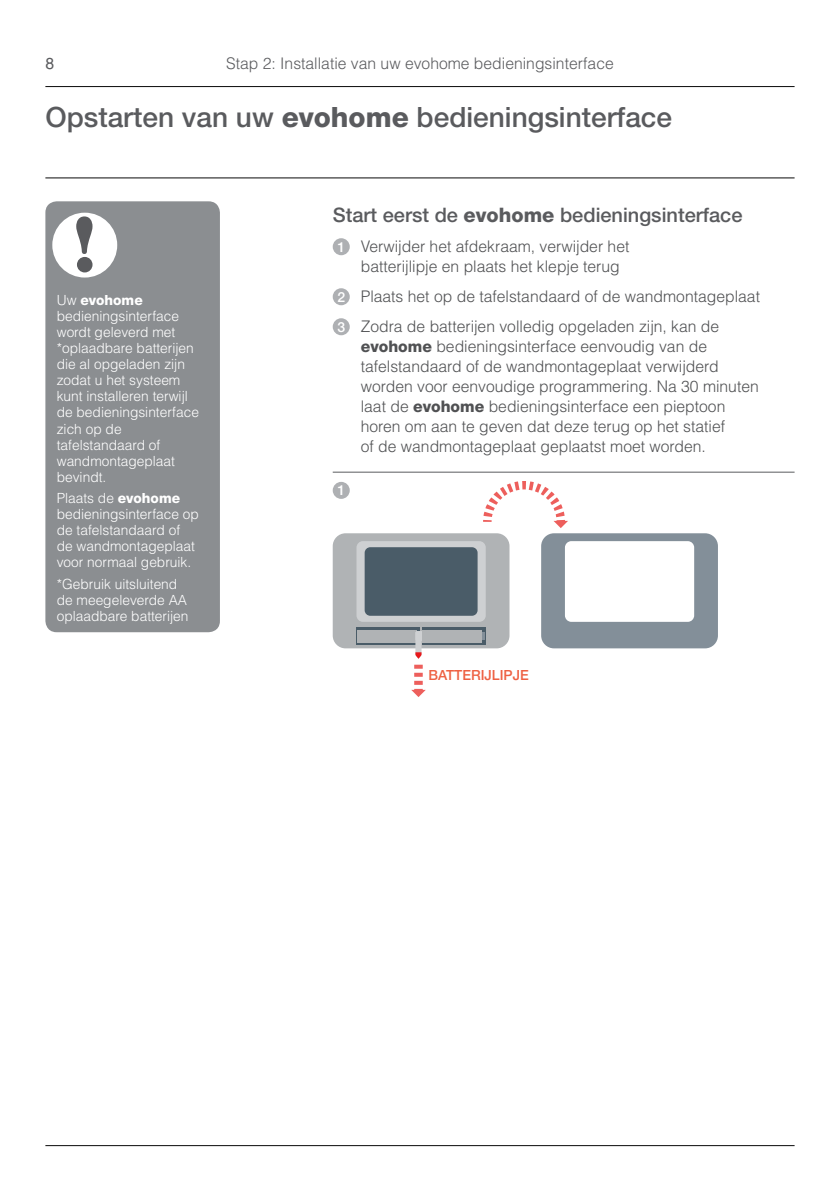
<style>
.page{position:relative;width:840px;height:1191px;background:#fff}
.page>*{position:absolute;margin:0;border:0;box-sizing:border-box;transform-origin:0 0}
.t1{font:72px "Stencil Std";color:#5a5b5e}
.t2{font:500 28px "Helvetica Neue";color:#5a5b5e}
.t3{font:500 20px "Helvetica Neue";color:#5a5b5e}
.t4{font:300 16px/20px "Helvetica LT Std";color:#505153}
.t5{font:300 16px "Helvetica LT Std";color:#5a5b5e}
.t6{font:16px "Helvetica LT Std";color:#5a5b5e}
.t7{font:300 14px/16px "Helvetica LT Std";color:#fff}
.t8{font:500 14px "Helvetica Neue";color:#ee6143}
.t9{font:800 14px "Helvetica Neue";color:#fff}
.t10{font:500 14px "Helvetica Neue";color:#fff}
.s1{font-weight:800}
.s2{font-family:"Helvetica LT Std";font-weight:300}
.s3{font-family:"Helvetica Neue";font-weight:800}
.s4{font-family:"Helvetica Neue";font-weight:500;font-size:14px;color:#fff}
</style>
<div class="page">
<div style="left:332px;top:238px;width:17px;height:17px;background:#aeb0b3;border-radius:50%"></div>
<div style="left:332px;top:288px;width:17px;height:17px;background:#aeb0b3;border-radius:50%"></div>
<div style="left:332px;top:318px;width:17px;height:17px;background:#aeb0b3;border-radius:50%"></div>
<div style="left:45px;top:201px;width:175px;height:431px;background:#8b8e91;border-radius:11px"></div>
<div style="left:52px;top:213px;width:65px;height:64px;background:#fff;border-radius:50%"></div>
<hr style="left:332px;top:472px;width:462px;height:1px;background:#5a5b5e">
<div style="left:332px;top:482px;width:17px;height:17px;background:#aeb0b3;border-radius:50%"></div>
<svg style="left:411px;top:664px;width:14px;height:33px"></svg>
<div style="left:332px;top:533px;width:177px;height:115px;background:#b0b3b5;border-radius:13px"></div>
<div style="left:356px;top:541px;width:129px;height:81px;background:#ced0d2;border-radius:6px"></div>
<div style="left:364px;top:547px;width:113px;height:69px;background:#4a5c68;border-radius:6px"></div>
<svg style="left:356px;top:627px;width:122px;height:18px"></svg>
<svg style="left:478px;top:482px;width:239px;height:166px"></svg>
<div style="left:357px;top:630px;width:59px;height:12px;background:#b0b3b5"></div>
<svg style="left:415px;top:627px;width:11px;height:31px"></svg>
<svg style="left:481px;top:632px;width:3px;height:7px"></svg>
<div style="left:422px;top:630px;width:59px;height:12px;background:#b0b3b5"></div>
<hr style="left:45px;top:178px;width:749px;height:1px;background:#0a0a0a">
<hr style="left:45px;top:1145px;width:749px;height:1px;background:#0a0a0a">
<hr style="left:45px;top:86px;width:749px;height:1px;background:#0a0a0a">
<p class="t6" style="left:45px;top:54px;width:10px">8</p>
<p class="t5" style="left:226px;top:54px;width:389px">Stap 2: Installatie van uw evohome bedieningsinterface</p>
<h2 class="t2" style="left:45px;top:101px;width:628px">Opstarten van uw <span class="s1">evohome</span> bedieningsinterface</h2>
<h1 class="t1" style="left:71px;top:198px;width:29px">!</h1>
<p class="t9" style="left:57px;top:292px;width:87px"><span class="s2">Uw</span> evohome</p>
<p class="t7" style="left:57px;top:308px;width:144px">bedieningsinterface wordt geleverd met *oplaadbare batterijen die al opgeladen zijn zodat u het systeem kunt installeren terwijl de bedieningsinterface zich op de tafelstandaard of wandmontageplaat bevindt.</p>
<p class="t7" style="left:57px;top:490px;width:144px">Plaats de <span class="s3">evohome </span>bedieningsinterface op de tafelstandaard of de wandmontageplaat voor normaal gebruik.</p>
<p class="t7" style="left:57px;top:576px;width:133px">*Gebruik uitsluitend de meegeleverde AA oplaadbare batterijen</p>
<p class="t3" style="left:332px;top:203px;width:411px">Start eerst de <span class="s1">evohome</span> bedieningsinterface</p>
<p class="t4" style="left:360px;top:236px;width:270px;text-indent:-23px"><span class="s4">1</span> Verwijder het afdekraam, verwijder het batterijlipje en plaats het klepje terug</p>
<p class="t4" style="left:337px;top:281px;width:424px;line-height:30px"><span class="s4">2</span> Plaats het op de tafelstandaard of de wandmontageplaat<br><span class="s4">3</span> Zodra de batterijen volledig opgeladen zijn, kan de</p>
<p class="t4" style="left:360px;top:336px;width:399px"><span class="s3">evohome</span> bedieningsinterface eenvoudig van de tafelstandaard of de wandmontageplaat verwijderd worden voor eenvoudige programmering. Na 30 minuten laat de <span class="s3">evohome</span> bedieningsinterface een pieptoon horen om aan te geven dat deze terug op het statief<br>of de wandmontageplaat geplaatst moet worden.</p>
<p class="t10" style="left:337px;top:482px;width:9px">1</p>
<p class="t8" style="left:428px;top:667px;width:102px">BATTERIJLIPJE</p>
</div>
